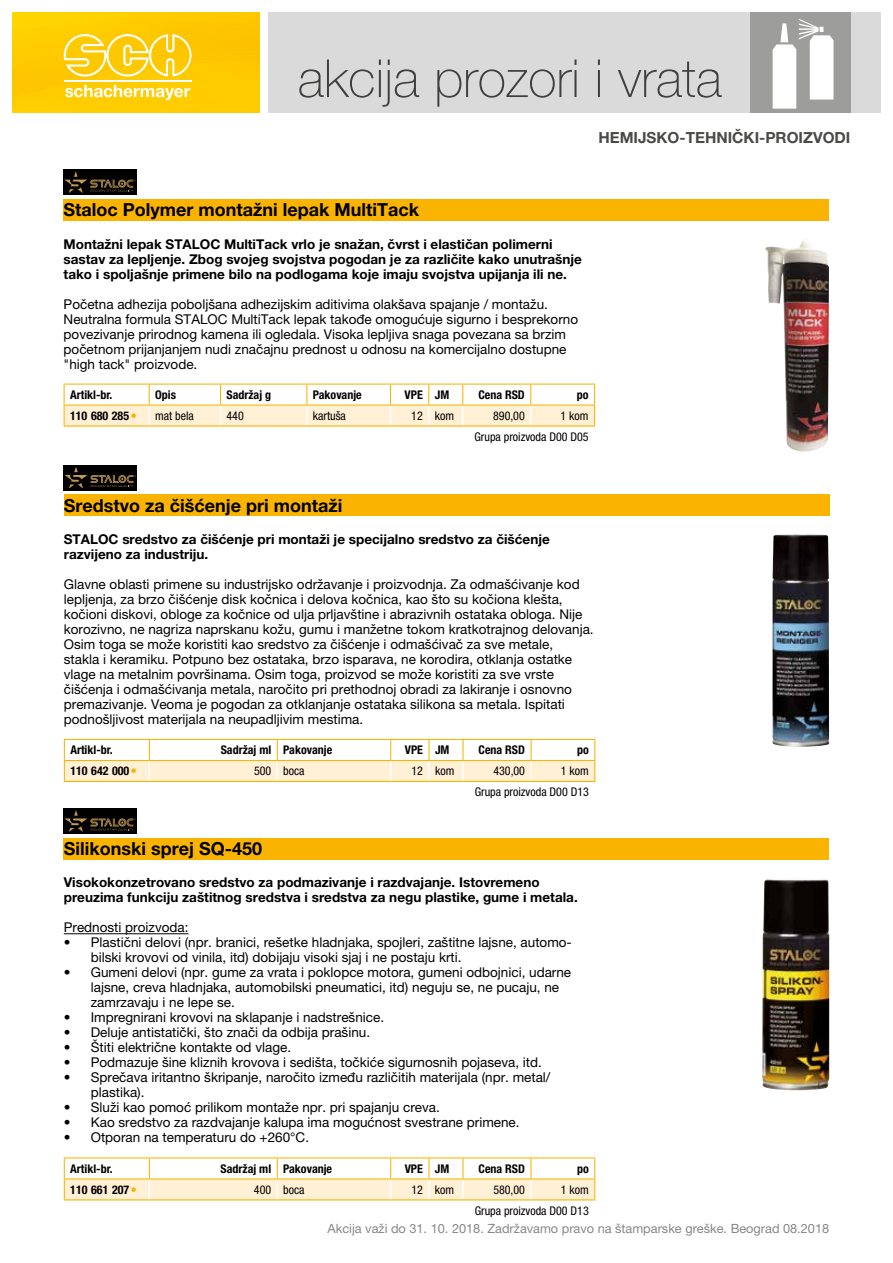
<style>
.page{position:relative;width:893px;height:1263px;background:#fff}
.page>*{position:absolute;margin:0;border:0;box-sizing:border-box;transform-origin:0 0}
.t1{font:100 52.5px "Helvetica Neue LT Pro";color:#4a4a49}
.t2{font:700 18px "Helvetica Neue LT Pro";color:#000}
.t3{font:700 15.3px "Helvetica Neue LT Pro";color:#4a4a49}
.t4{font:13.5px/15px "Helvetica Neue LT Pro";color:#000}
.t5{font:700 13.5px/15px "Helvetica Neue LT Pro";color:#000}
.t6{font:12.75px "Helvetica Neue LT Pro";color:#878787}
.t7{font:700 condensed 12px "Helvetica Neue LT Pro";color:#000}
.t8{font:condensed 12px/21px "Helvetica Neue LT Pro";color:#000;text-align:right}
.t9{font:4.5px "Webdings";color:#fab400}
</style>
<div class="page">
<img style="left:13px;top:13px;width:246px;height:100px">
<div style="left:268px;top:13px;width:612px;height:100px;background:#dadada"></div>
<svg style="left:64px;top:34px;width:128px;height:43px;background:#fed439"></svg>
<svg style="left:65px;top:85px;width:125px;height:15px"></svg>
<hr style="left:64px;top:81px;width:128px;height:1px;background:#fff">
<div style="left:750px;top:13px;width:100px;height:100px;background:#9d9d9c"></div>
<svg style="left:772px;top:19px;width:61px;height:90px"></svg>
<svg style="left:64px;top:384px;width:531px;height:41px"></svg>
<hr style="left:463px;top:384px;width:68px;height:1px;background:#fab400">
<hr style="left:531px;top:384px;width:64px;height:1px;background:#fab400">
<hr style="left:463px;top:405px;width:68px;height:1px;background:#fab400">
<hr style="left:531px;top:405px;width:64px;height:1px;background:#fab400">
<hr style="left:64px;top:425px;width:85px;height:2px;background:#fab400">
<hr style="left:149px;top:425px;width:72px;height:2px;background:#fab400">
<hr style="left:221px;top:425px;width:86px;height:2px;background:#fab400">
<hr style="left:307px;top:425px;width:83px;height:2px;background:#fab400">
<hr style="left:390px;top:425px;width:39px;height:2px;background:#fab400">
<hr style="left:429px;top:425px;width:34px;height:2px;background:#fab400">
<hr style="left:463px;top:425px;width:68px;height:2px;background:#fab400">
<hr style="left:531px;top:425px;width:64px;height:2px;background:#fab400">
<div style="left:64px;top:199px;width:765px;height:22px;background:#fab400"></div>
<div style="left:64px;top:169px;width:73px;height:26px;background:#000"></div>
<svg style="left:64px;top:171px;width:72px;height:22px"></svg>
<img style="left:765px;top:239px;width:64px;height:213px">
<svg style="left:64px;top:739px;width:531px;height:42px"></svg>
<hr style="left:463px;top:739px;width:68px;height:1px;background:#fab400">
<hr style="left:531px;top:739px;width:64px;height:1px;background:#fab400">
<hr style="left:463px;top:760px;width:68px;height:1px;background:#fab400">
<hr style="left:531px;top:760px;width:64px;height:1px;background:#fab400">
<hr style="left:64px;top:781px;width:85px;height:1px;background:#fab400">
<hr style="left:149px;top:781px;width:128px;height:1px;background:#fab400">
<hr style="left:277px;top:781px;width:114px;height:1px;background:#fab400">
<hr style="left:391px;top:781px;width:38px;height:1px;background:#fab400">
<hr style="left:429px;top:781px;width:34px;height:1px;background:#fab400">
<hr style="left:463px;top:781px;width:68px;height:1px;background:#fab400">
<hr style="left:531px;top:781px;width:64px;height:1px;background:#fab400">
<div style="left:64px;top:495px;width:765px;height:21px;background:#fab400"></div>
<div style="left:64px;top:465px;width:73px;height:25px;background:#000"></div>
<svg style="left:65px;top:467px;width:71px;height:21px"></svg>
<img style="left:772px;top:534px;width:57px;height:213px">
<hr style="left:64px;top:933px;width:125px;height:1px;background:#000">
<hr style="left:64px;top:1157px;width:85px;height:1px;background:#fab400">
<hr style="left:149px;top:1157px;width:128px;height:1px;background:#fab400">
<hr style="left:277px;top:1157px;width:114px;height:1px;background:#fab400">
<hr style="left:391px;top:1157px;width:38px;height:1px;background:#fab400">
<hr style="left:429px;top:1157px;width:34px;height:1px;background:#fab400">
<svg style="left:64px;top:1158px;width:531px;height:43px"></svg>
<hr style="left:463px;top:1157px;width:68px;height:1px;background:#fab400">
<hr style="left:531px;top:1157px;width:64px;height:1px;background:#fab400">
<hr style="left:463px;top:1178px;width:68px;height:1px;background:#fab400">
<hr style="left:531px;top:1178px;width:64px;height:1px;background:#fab400">
<hr style="left:64px;top:1199px;width:85px;height:1px;background:#fab400">
<hr style="left:149px;top:1199px;width:128px;height:1px;background:#fab400">
<hr style="left:277px;top:1199px;width:114px;height:1px;background:#fab400">
<hr style="left:391px;top:1199px;width:38px;height:1px;background:#fab400">
<hr style="left:429px;top:1199px;width:34px;height:1px;background:#fab400">
<hr style="left:463px;top:1199px;width:68px;height:1px;background:#fab400">
<hr style="left:531px;top:1199px;width:64px;height:1px;background:#fab400">
<div style="left:64px;top:838px;width:765px;height:21px;background:#fab400"></div>
<div style="left:64px;top:808px;width:73px;height:26px;background:#000"></div>
<svg style="left:65px;top:810px;width:71px;height:22px"></svg>
<img style="left:762px;top:878px;width:67px;height:212px">
<h1 class="t1" style="left:298px;top:48px;width:426px">akcija prozori i vrata</h1>
<p class="t3" style="left:598px;top:128px;width:254px">HEMIJSKO-TEHNIČKI-PROIZVODI</p>
<h2 class="t2" style="left:64px;top:199px;width:357px">Staloc Polymer montažni lepak MultiTack</h2>
<p class="t5" style="left:64px;top:236px;width:520px">Montažni lepak STALOC MultiTack vrlo je snažan, čvrst i elastičan polimerni sastav za lepljenje. Zbog svojeg svojstva pogodan je za različite kako unutrašnje tako i spoljašnje primene bilo na podlogama koje imaju svojstva upijanja ili ne.</p>
<p class="t4" style="left:64px;top:296px;width:516px">Početna adhezija poboljšana adhezijskim aditivima olakšava spajanje / montažu.<br>Neutralna formula STALOC MultiTack lepak takođe omogućuje sigurno i besprekorno povezivanje prirodnog kamena ili ogledala. Visoka lepljiva snaga povezana sa brzim početnom prijanjanjem nudi značajnu prednost u odnosu na komercijalno dostupne "high tack" proizvode.</p>
<p class="t7" style="left:70px;top:387px;width:44px">Artikl-br.</p>
<p class="t7" style="left:155px;top:387px;width:22px">Opis</p>
<p class="t7" style="left:227px;top:387px;width:46px">Sadržaj g</p>
<p class="t7" style="left:313px;top:387px;width:50px">Pakovanje</p>
<p class="t7" style="left:405px;top:387px;width:46px">VPE JM</p>
<p class="t7" style="left:478px;top:387px;width:48px">Cena RSD</p>
<p class="t7" style="left:577px;top:387px;width:13px">po</p>
<p class="t7" style="left:70px;top:408px;width:61px">110 680 285</p>
<p class="t9" style="left:131px;top:413px;width:6px">■</p>
<p class="t8" style="left:155px;top:405px;width:40px">mat bela</p>
<p class="t8" style="left:227px;top:405px;width:19px">440</p>
<p class="t8" style="left:313px;top:405px;width:35px">kartuša</p>
<p class="t8" style="left:411px;top:405px;width:44px">12 kom</p>
<p class="t8" style="left:493px;top:405px;width:33px">890,00</p>
<p class="t8" style="left:474px;top:405px;width:116px">1 kom<br>Grupa proizvoda D00 D05</p>
<h2 class="t2" style="left:64px;top:494px;width:280px">Sredstvo za čišćenje pri montaži</h2>
<p class="t5" style="left:64px;top:531px;width:487px">STALOC sredstvo za čišćenje pri montaži je specijalno sredstvo za čišćenje razvijeno za industriju.</p>
<p class="t4" style="left:64px;top:576px;width:531px">Glavne oblasti primene su industrijsko održavanje i proizvodnja. Za odmašćivanje kod lepljenja, za brzo čišćenje disk kočnica i delova kočnica, kao što su kočiona klešta, kočioni diskovi, obloge za kočnice od ulja prljavštine i abrazivnih ostataka obloga. Nije korozivno, ne nagriza naprskanu kožu, gumu i manžetne tokom kratkotrajnog delovanja.<br>Osim toga se može koristiti kao sredstvo za čišćenje i odmašćivač za sve metale,<br>stakla i keramiku. Potpuno bez ostataka, brzo isparava, ne korodira, otklanja ostatke vlage na metalnim površinama. Osim toga, proizvod se može koristiti za sve vrste čišćenja i odmašćivanja metala, naročito pri prethodnoj obradi za lakiranje i osnovno premazivanje. Veoma je pogodan za otklanjanje ostataka silikona sa metala. Ispitati podnošljivost materijala na neupadljivim mestima.</p>
<p class="t7" style="left:70px;top:742px;width:44px">Artikl-br.</p>
<p class="t7" style="left:221px;top:742px;width:113px">Sadržaj ml Pakovanje</p>
<p class="t7" style="left:405px;top:742px;width:46px">VPE JM</p>
<p class="t7" style="left:479px;top:742px;width:48px">Cena RSD</p>
<p class="t7" style="left:577px;top:742px;width:13px">po</p>
<p class="t7" style="left:70px;top:763px;width:61px">110 642 000</p>
<p class="t9" style="left:132px;top:768px;width:6px">■</p>
<p class="t8" style="left:254px;top:760px;width:52px">500 boca</p>
<p class="t8" style="left:411px;top:760px;width:44px">12 kom</p>
<p class="t8" style="left:493px;top:760px;width:33px">430,00</p>
<p class="t8" style="left:475px;top:760px;width:116px">1 kom<br>Grupa proizvoda D00 D13</p>
<h2 class="t2" style="left:64px;top:838px;width:200px">Silikonski sprej SQ-450</h2>
<p class="t5" style="left:64px;top:875px;width:515px">Visokokonzetrovano sredstvo za podmazivanje i razdvajanje. Istovremeno preuzima funkciju zaštitnog sredstva i sredstva za negu plastike, gume i metala.</p>
<p class="t4" style="left:64px;top:920px;width:126px">Prednosti proizvoda:</p>
<p class="t4" style="left:91px;top:935px;width:483px;text-indent:-27px">• Plastični delovi (npr. branici, rešetke hladnjaka, spojleri, zaštitne lajsne, automo&shy;bilski krovovi od vinila, itd) dobijaju visoki sjaj i ne postaju krti.</p>
<p class="t4" style="left:91px;top:965px;width:482px;text-indent:-27px">• Gumeni delovi (npr. gume za vrata i poklopce motora, gumeni odbojnici, udarne lajsne, creva hladnjaka, automobilski pneumatici, itd) neguju se, ne pucaju, ne zamrzavaju i ne lepe se.</p>
<p class="t4" style="left:64px;top:1010px;width:322px">• Impregnirani krovovi na sklapanje i nadstrešnice.</p>
<p class="t4" style="left:64px;top:1025px;width:308px">• Deluje antistatički, što znači da odbija prašinu.</p>
<p class="t4" style="left:64px;top:1040px;width:229px">• Štiti električne kontakte od vlage.</p>
<p class="t4" style="left:64px;top:1055px;width:480px">• Podmazuje šine kliznih krovova i sedišta, točkiće sigurnosnih pojaseva, itd.</p>
<p class="t4" style="left:91px;top:1070px;width:461px;text-indent:-27px">• Sprečava iritantno škripanje, naročito između različitih materijala (npr. metal/ plastika).</p>
<p class="t4" style="left:64px;top:1100px;width:378px">• Služi kao pomoć prilikom montaže npr. pri spajanju creva.</p>
<p class="t4" style="left:64px;top:1115px;width:457px">• Kao sredstvo za razdvajanje kalupa ima mogućnost svestrane primene.</p>
<p class="t4" style="left:64px;top:1130px;width:247px">• Otporan na temperaturu do +260°C.</p>
<p class="t7" style="left:70px;top:1161px;width:44px">Artikl-br.</p>
<p class="t7" style="left:221px;top:1161px;width:113px">Sadržaj ml Pakovanje</p>
<p class="t7" style="left:405px;top:1161px;width:46px">VPE JM</p>
<p class="t7" style="left:479px;top:1161px;width:48px">Cena RSD</p>
<p class="t7" style="left:577px;top:1161px;width:13px">po</p>
<p class="t7" style="left:70px;top:1182px;width:61px">110 661 207</p>
<p class="t9" style="left:132px;top:1187px;width:6px">■</p>
<p class="t8" style="left:254px;top:1179px;width:52px">400 boca</p>
<p class="t8" style="left:411px;top:1179px;width:44px">12 kom</p>
<p class="t8" style="left:493px;top:1179px;width:33px">580,00</p>
<p class="t8" style="left:475px;top:1179px;width:116px">1 kom<br>Grupa proizvoda D00 D13</p>
<p class="t6" style="left:328px;top:1220px;width:503px">Akcija važi do 31. 10. 2018. Zadržavamo pravo na štamparske greške. Beograd 08.2018</p>
</div>
